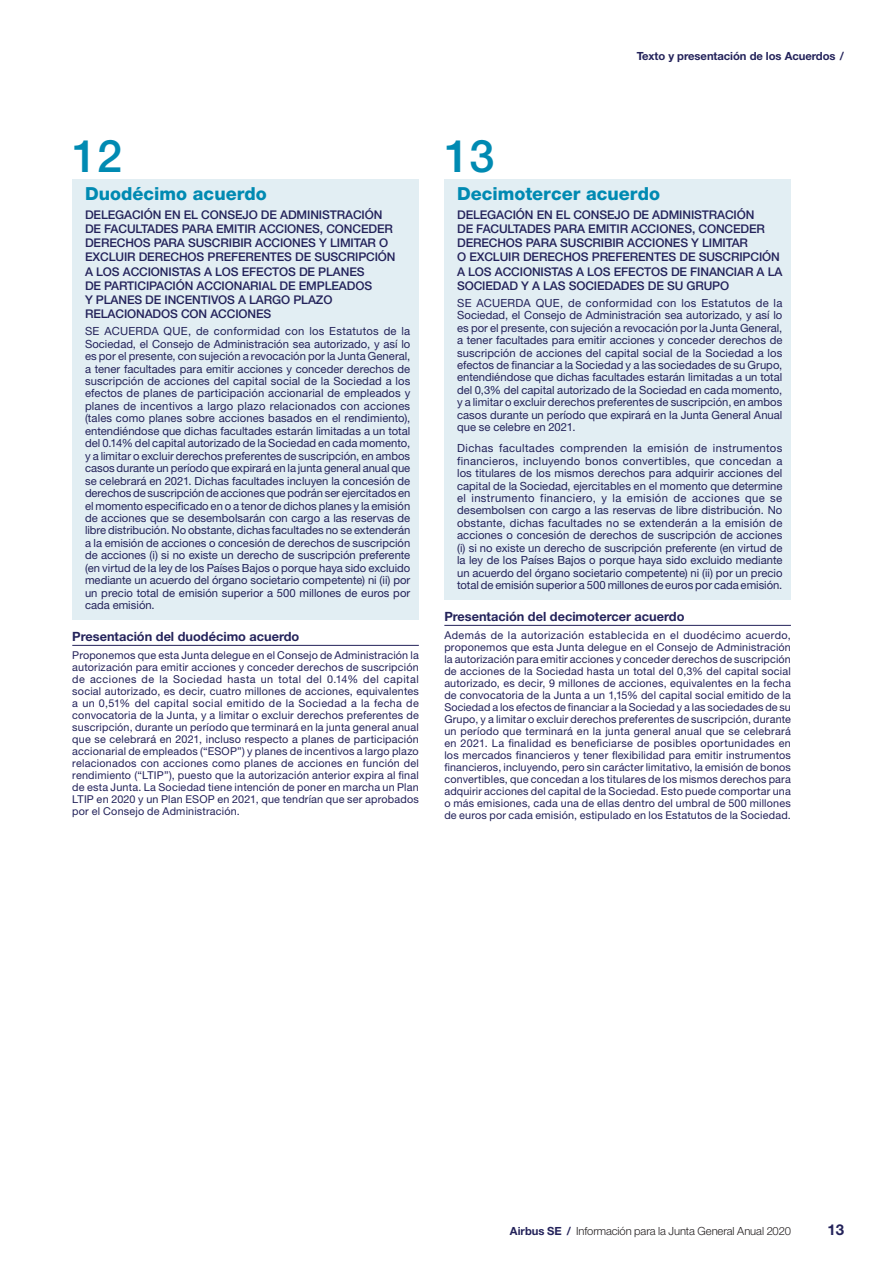
<style>
.page{position:relative;width:893px;height:1263px;background:#fff}
.page>*{position:absolute;margin:0;border:0;box-sizing:border-box;transform-origin:0 0}
.t1{font:500 45px "Helvetica Neue LT Std";color:#008ab2}
.t2{font:800 18px "Helvetica Neue LT Std";color:#008ab2}
.t3{font:700 15px "Helvetica Neue LT Std";color:#23225a}
.t4{font:700 12.75px "Helvetica Neue LT Std";color:#23225a}
.t5{font:500 12px/14.2px "Helvetica Neue LT Std";letter-spacing:-.01em;color:#23225a}
.t6{font:11.25px/12.5px "Helvetica Neue LT Std";color:#23225a;text-align:justify}
.t7{font:300 11.25px "Helvetica Neue LT Std";letter-spacing:-.01em;color:#231f20}
.t8{font:700 11.25px "Helvetica Neue LT Std";letter-spacing:-.005em;color:#23225a}
.t9{font:10.8px/12px "Helvetica Neue LT Std";letter-spacing:.015em;color:#23225a;text-align:justify}
.s1{font-weight:700;color:#23225a}
</style>
<div class="page">
<hr style="left:72px;top:645px;width:347px;height:1px;background:#23225a">
<div style="left:72px;top:179px;width:347px;height:441px;background:#e2eef3"></div>
<hr style="left:444px;top:625px;width:347px;height:1px;background:#23225a">
<div style="left:444px;top:179px;width:347px;height:421px;background:#e2eef3"></div>
<p class="t8" style="left:637px;top:52px;width:209px">Texto y presentación de los Acuerdos /</p>
<h1 class="t1" style="left:72px;top:139px;width:52px">12</h1>
<h2 class="t2" style="left:85px;top:187px;width:183px">Duodécimo acuerdo</h2>
<p class="t5" style="left:85px;top:209px;width:312px">DELEGACIÓN EN EL CONSEJO DE ADMINISTRACIÓN DE FACULTADES PARA EMITIR ACCIONES, CONCEDER DERECHOS PARA SUSCRIBIR ACCIONES Y LIMITAR O EXCLUIR DERECHOS PREFERENTES DE SUSCRIPCIÓN A LOS ACCIONISTAS A LOS EFECTOS DE PLANES<br>DE PARTICIPACIÓN ACCIONARIAL DE EMPLEADOS<br>Y PLANES DE INCENTIVOS A LARGO PLAZO RELACIONADOS CON ACCIONES</p>
<p class="t6" style="left:85px;top:326px;width:327px">SE ACUERDA QUE, de conformidad con los Estatutos de la Sociedad, el Consejo de Administración sea autorizado, y así lo es por el presente, con sujeción a revocación por la Junta General, a tener facultades para emitir acciones y conceder derechos de suscripción de acciones del capital social de la Sociedad a los efectos de planes de participación accionarial de empleados y planes de incentivos a largo plazo relacionados con acciones (tales como planes sobre acciones basados en el rendimiento), entendiéndose que dichas facultades estarán limitadas a un total del 0.14% del capital autorizado de la Sociedad en cada momento, y a limitar o excluir derechos preferentes de suscripción, en ambos casos durante un período que expirará en la junta general anual que se celebrará en 2021. Dichas facultades incluyen la concesión de derechos de suscripción de acciones que podrán ser ejercitados en el momento especificado en o a tenor de dichos planes y la emisión de acciones que se desembolsarán con cargo a las reservas de libre distribución. No obstante, dichas facultades no se extenderán a la emisión de acciones o concesión de derechos de suscripción de acciones (i) si no existe un derecho de suscripción preferente (en virtud de la ley de los Países Bajos o porque haya sido excluido mediante un acuerdo del órgano societario competente) ni (ii) por un precio total de emisión superior a 500 millones de euros por cada emisión.</p>
<p class="t4" style="left:72px;top:631px;width:229px">Presentación del duodécimo acuerdo</p>
<p class="t9" style="left:72px;top:651px;width:348px">Proponemos que esta Junta delegue en el Consejo de Administración la autorización para emitir acciones y conceder derechos de suscripción de acciones de la Sociedad hasta un total del 0.14% del capital social autorizado, es decir, cuatro millones de acciones, equivalentes a un 0,51% del capital social emitido de la Sociedad a la fecha de convocatoria de la Junta, y a limitar o excluir derechos preferentes de suscripción, durante un período que terminará en la junta general anual que se celebrará en 2021, incluso respecto a planes de participación accionarial de empleados (“ESOP”) y planes de incentivos a largo plazo relacionados con acciones como planes de acciones en función del rendimiento (“LTIP”), puesto que la autorización anterior expira al final de esta Junta. La Sociedad tiene intención de poner en marcha un Plan LTIP en 2020 y un Plan ESOP en 2021, que tendrían que ser aprobados por el Consejo de Administración.</p>
<h1 class="t1" style="left:444px;top:139px;width:52px">13</h1>
<h2 class="t2" style="left:457px;top:187px;width:204px">Decimotercer acuerdo</h2>
<p class="t5" style="left:457px;top:209px;width:327px">DELEGACIÓN EN EL CONSEJO DE ADMINISTRACIÓN<br>DE FACULTADES PARA EMITIR ACCIONES, CONCEDER DERECHOS PARA SUSCRIBIR ACCIONES Y LIMITAR<br>O EXCLUIR DERECHOS PREFERENTES DE SUSCRIPCIÓN A LOS ACCIONISTAS A LOS EFECTOS DE FINANCIAR A LA SOCIEDAD Y A LAS SOCIEDADES DE SU GRUPO</p>
<p class="t6" style="left:457px;top:298px;width:327px">SE ACUERDA QUE, de conformidad con los Estatutos de la Sociedad, el Consejo de Administración sea autorizado, y así lo es por el presente, con sujeción a revocación por la Junta General, a tener facultades para emitir acciones y conceder derechos de suscripción de acciones del capital social de la Sociedad a los efectos de financiar a la Sociedad y a las sociedades de su Grupo, entendiéndose que dichas facultades estarán limitadas a un total del 0,3% del capital autorizado de la Sociedad en cada momento, y a limitar o excluir derechos preferentes de suscripción, en ambos casos durante un período que expirará en la Junta General Anual que se celebre en 2021.</p>
<p class="t6" style="left:457px;top:443px;width:327px">Dichas facultades comprenden la emisión de instrumentos financieros, incluyendo bonos convertibles, que concedan a los titulares de los mismos derechos para adquirir acciones del capital de la Sociedad, ejercitables en el momento que determine el instrumento financiero, y la emisión de acciones que se desembolsen con cargo a las reservas de libre distribución. No obstante, dichas facultades no se extenderán a la emisión de acciones o concesión de derechos de suscripción de acciones (i) si no existe un derecho de suscripción preferente (en virtud de la ley de los Países Bajos o porque haya sido excluido mediante un acuerdo del órgano societario competente) ni (ii) por un precio total de emisión superior a 500 millones de euros por cada emisión.</p>
<p class="t4" style="left:444px;top:611px;width:242px">Presentación del decimotercer acuerdo</p>
<p class="t9" style="left:444px;top:631px;width:348px">Además de la autorización establecida en el duodécimo acuerdo, proponemos que esta Junta delegue en el Consejo de Administración la autorización para emitir acciones y conceder derechos de suscripción de acciones de la Sociedad hasta un total del 0,3% del capital social autorizado, es decir, 9 millones de acciones, equivalentes en la fecha de convocatoria de la Junta a un 1,15% del capital social emitido de la Sociedad a los efectos de financiar a la Sociedad y a las sociedades de su Grupo, y a limitar o excluir derechos preferentes de suscripción, durante un período que terminará en la junta general anual que se celebrará en 2021. La finalidad es beneficiarse de posibles oportunidades en los mercados financieros y tener flexibilidad para emitir instrumentos financieros, incluyendo, pero sin carácter limitativo, la emisión de bonos convertibles, que concedan a los titulares de los mismos derechos para adquirir acciones del capital de la Sociedad. Esto puede comportar una o más emisiones, cada una de ellas dentro del umbral de 500 millones de euros por cada emisión, estipulado en los Estatutos de la Sociedad.</p>
<p class="t7" style="left:510px;top:1227px;width:282px"><span class="s1">Airbus SE /</span> Informació n p ara la Junta General Anual 2020</p>
<h3 class="t3" style="left:827px;top:1224px;width:18px">13</h3>
</div>
